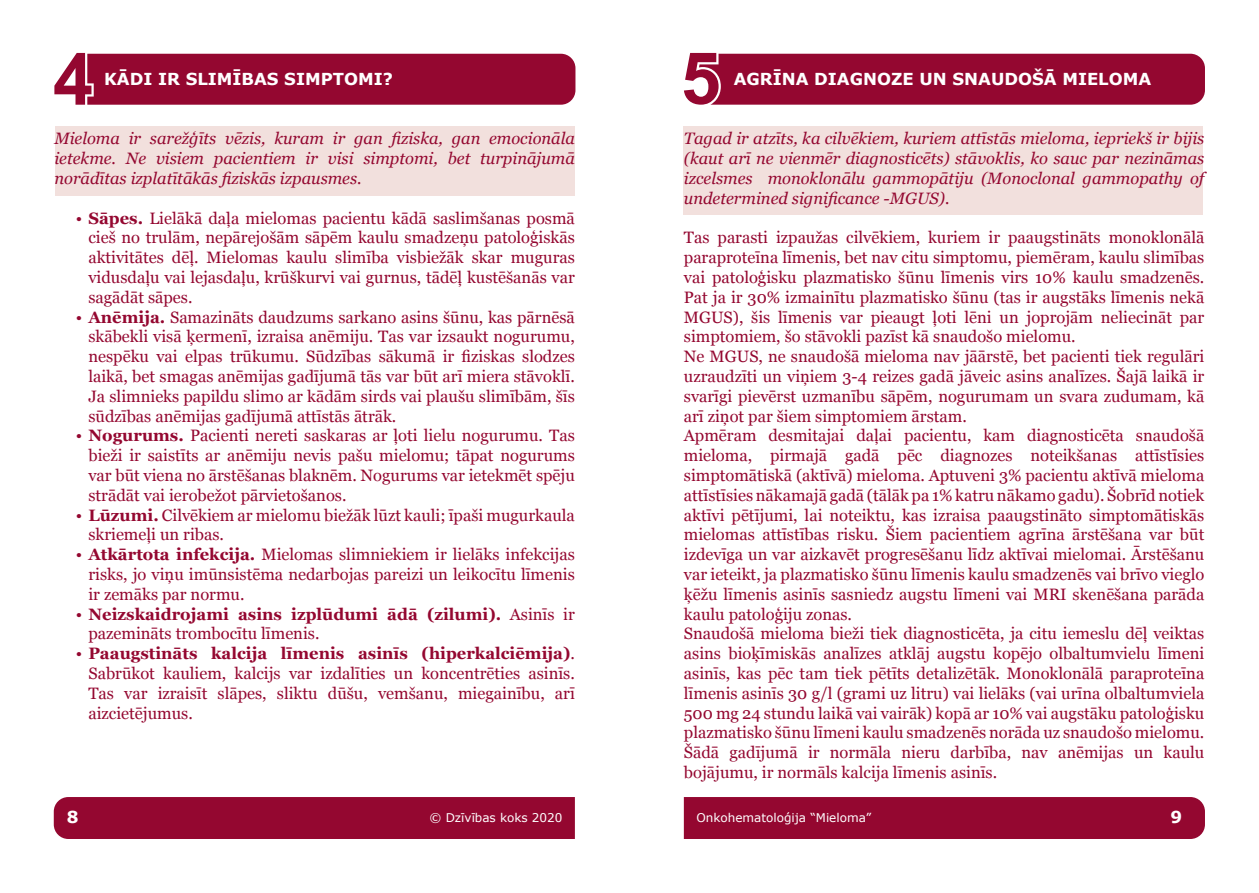
<style>
.page{position:relative;width:1259px;height:893px;background:#fff}
.page>*{position:absolute;margin:0;border:0;box-sizing:border-box;transform-origin:0 0}
.t1{font:16.5px/19.8px "Georgia";color:#940730;text-align:justify}
.t2{font:italic 16.5px/19.8px "Georgia";color:#940730;text-align:justify}
.t3{font:700 16.5px/19.8px "Georgia";color:#940730}
.t4{font:700 16.5px "Verdana";color:#fff}
.t5{font:12px "Verdana";color:#fff}
.s1{font-weight:700}
.s2{font-weight:400}
</style>
<div class="page">
<div style="left:684px;top:797px;width:521px;height:42px;background:#940730"></div>
<div style="left:54px;top:797px;width:521px;height:42px;background:#940730"></div>
<div style="left:683px;top:126px;width:520px;height:89px;background:#f2e0dd"></div>
<div style="left:55px;top:126px;width:520px;height:70px;background:#f2e0dd"></div>
<svg style="left:54px;top:53px;width:521px;height:52px;background:#99143b"></svg>
<svg style="left:684px;top:53px;width:521px;height:52px;background:#991239"></svg>
<p class="t4" style="left:104px;top:68px;width:290px">KĀDI IR SLIMĪBAS SIMPTOMI?</p>
<p class="t4" style="left:733px;top:68px;width:419px">AGRĪNA DIAGNOZE UN SNAUDOŠĀ MIELOMA</p>
<p class="t2" style="left:54px;top:128px;width:522px">Mieloma ir sarežģīts vēzis, kuram ir gan fiziska, gan emocionāla ietekme. Ne visiem pacientiem ir visi simptomi, bet turpinājumā norādītas izplatītākās fiziskās izpausmes.</p>
<p class="t1" style="left:88px;top:207px;width:488px;text-indent:-13px">• <span class="s1">Sāpes.</span> Lielākā daļa mielomas pacientu kādā saslimšanas posmā cieš no trulām, nepārejošām sāpēm kaulu smadzeņu patoloģiskās aktivitātes dēļ. Mielomas kaulu slimība visbiežāk skar muguras vidusdaļu vai lejasdaļu, krūškurvi vai gurnus, tādēļ kustēšanās var sagādāt sāpes.</p>
<p class="t1" style="left:88px;top:306px;width:488px;text-indent:-13px">• <span class="s1">Anēmija.</span> Samazināts daudzums sarkano asins šūnu, kas pārnēsā skābekli visā ķermenī, izraisa anēmiju. Tas var izsaukt nogurumu, nespēku vai elpas trūkumu. Sūdzības sākumā ir fiziskas slodzes laikā, bet smagas anēmijas gadījumā tās var būt arī miera stāvoklī.<br>Ja slimnieks papildu slimo ar kādām sirds vai plaušu slimībām, šīs sūdzības anēmijas gadījumā attīstās ātrāk.</p>
<p class="t1" style="left:88px;top:425px;width:488px;text-indent:-13px">• <span class="s1">Nogurums.</span> Pacienti nereti saskaras ar ļoti lielu nogurumu. Tas bieži ir saistīts ar anēmiju nevis pašu mielomu; tāpat nogurums var būt viena no ārstēšanas blaknēm. Nogurums var ietekmēt spēju strādāt vai ierobežot pārvietošanos.</p>
<p class="t1" style="left:88px;top:504px;width:488px;text-indent:-13px">• <span class="s1">Lūzumi.</span> Cilvēkiem ar mielomu biežāk lūzt kauli; īpaši mugurkaula skriemeļi un ribas.</p>
<p class="t1" style="left:88px;top:544px;width:488px;text-indent:-13px">• <span class="s1">Atkārtota infekcija.</span> Mielomas slimniekiem ir lielāks infekcijas risks, jo viņu imūnsistēma nedarbojas pareizi un leikocītu līmenis ir zemāks par normu.</p>
<p class="t3" style="left:88px;top:603px;width:488px;text-indent:-13px"><span class="s2">•</span> Neizskaidrojami asins izplūdumi ādā (zilumi). <span class="s2">Asinīs ir pazemināts trombocītu līmenis.</span></p>
<p class="t1" style="left:88px;top:643px;width:488px;text-indent:-13px">• <span class="s1">Paaugstināts kalcija līmenis asinīs (hiperkalciēmija)</span>.<br>Sabrūkot kauliem, kalcijs var izdalīties un koncentrēties asinīs.<br>Tas var izraisīt slāpes, sliktu dūšu, vemšanu, miegainību, arī aizcietējumus.</p>
<p class="t2" style="left:684px;top:128px;width:522px">Tagad ir atzīts, ka cilvēkiem, kuriem attīstās mieloma, iepriekš ir bijis (kaut arī ne vienmēr diagnosticēts) stāvoklis, ko sauc par nezināmas izcelsmes monoklonālu gammopātiju (Monoclonal gammopathy of undetermined significance -MGUS).</p>
<p class="t1" style="left:684px;top:227px;width:522px;text-align:left">Tas parasti izpaužas cilvēkiem, kuriem ir paaugstināts monoklonālā paraproteīna līmenis, bet nav citu simptomu, piemēram, kaulu slimības vai patoloģisku plazmatisko šūnu līmenis virs 10% kaulu smadzenēs.<br>Pat ja ir 30% izmainītu plazmatisko šūnu (tas ir augstāks līmenis nekā MGUS), šis līmenis var pieaugt ļoti lēni un joprojām neliecināt par simptomiem, šo stāvokli pazīst kā snaudošo mielomu.<br>Ne MGUS, ne snaudošā mieloma nav jāārstē, bet pacienti tiek regulāri uzraudzīti un viņiem 3-4 reizes gadā jāveic asins analīzes. Šajā laikā ir svarīgi pievērst uzmanību sāpēm, nogurumam un svara zudumam, kā arī ziņot par šiem simptomiem ārstam.<br>Apmēram desmitajai daļai pacientu, kam diagnosticēta snaudošā mieloma, pirmajā gadā pēc diagnozes noteikšanas attīstīsies simptomātiskā (aktīvā) mieloma. Aptuveni 3% pacientu aktīvā mieloma attīstīsies nākamajā gadā (tālāk pa 1% katru nākamo gadu). Šobrīd notiek aktīvi pētījumi, lai noteiktu, kas izraisa paaugstināto simptomātiskās mielomas attīstības risku. Šiem pacientiem agrīna ārstēšana var būt izdevīga un var aizkavēt progresēšanu līdz aktīvai mielomai. Ārstēšanu var ieteikt, ja plazmatisko šūnu līmenis kaulu smadzenēs vai brīvo vieglo ķēžu līmenis asinīs sasniedz augstu līmeni vai MRI skenēšana parāda kaulu patoloģiju zonas.<br>Snaudošā mieloma bieži tiek diagnosticēta, ja citu iemeslu dēļ veiktas asins bioķīmiskās analīzes atklāj augstu kopējo olbaltumvielu līmeni asinīs, kas pēc tam tiek pētīts detalizētāk. Monoklonālā paraproteīna līmenis asinīs 30 g/l (grami uz litru) vai lielāks (vai urīna olbaltumviela 500 mg 24 stundu laikā vai vairāk) kopā ar 10% vai augstāku patoloģisku plazmatisko šūnu līmeni kaulu smadzenēs norāda uz snaudošo mielomu.<br>Šādā gadījumā ir normāla nieru darbība, nav anēmijas un kaulu bojājumu, ir normāls kalcija līmenis asinīs.</p>
<p class="t4" style="left:67px;top:806px;width:13px">8</p>
<p class="t5" style="left:429px;top:810px;width:134px">© Dzīvības koks 2020</p>
<p class="t5" style="left:696px;top:810px;width:176px">Onkohematoloģija “Mieloma”</p>
<p class="t4" style="left:1170px;top:806px;width:13px">9</p>
</div>
